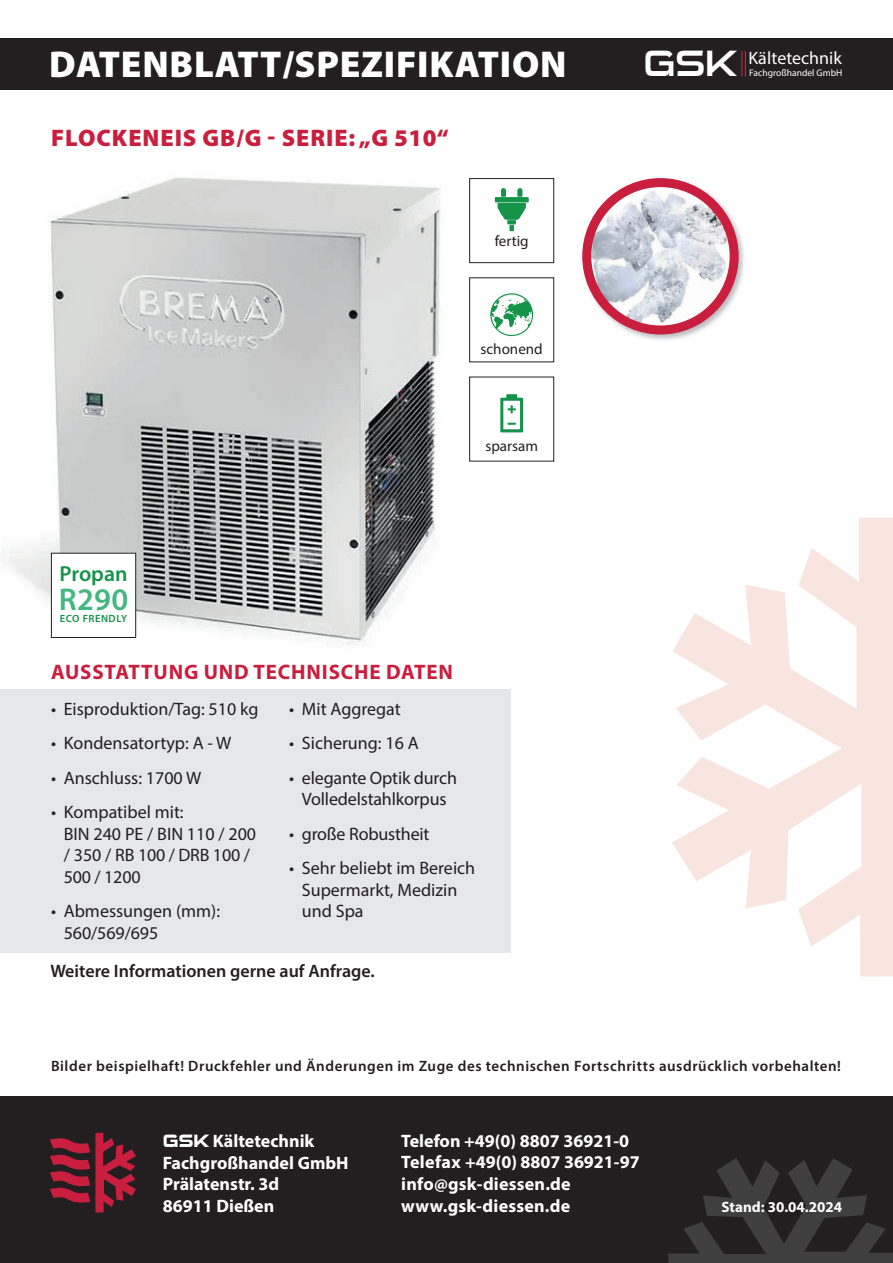
<style>
.page{position:relative;width:893px;height:1263px;background:#fff}
.page>*{position:absolute;margin:0;border:0;box-sizing:border-box;transform-origin:0 0}
.t1{font:900 37.5px "Myriad Pro";letter-spacing:.02em;color:#fff}
.t2{font:600 31.5px "Myriad Pro";color:#44b680}
.t3{font:900 24px "Myriad Pro";letter-spacing:.04em;color:#c91e3e}
.t4{font:600 21.75px "Myriad Pro";color:#149349}
.t5{font:700 21px "Myriad Pro";letter-spacing:.04em;color:#c91e3e}
.t6{font:18px/21.6px "Myriad Pro";color:#231f20}
.t7{font:700 18px/21.6px "Myriad Pro";color:#fff}
.t8{font:600 18px "Myriad Pro";color:#231f20}
.t9{font:18px "Myriad Pro";color:#fff}
.t10{font:15.15px "Myriad Pro";color:#231f20}
.t11{font:600 15px "Myriad Pro";letter-spacing:.035em;color:#231f20}
.t12{font:700 15px "Myriad Pro";color:#fff}
.t13{font:600 10.5px "Myriad Pro";letter-spacing:.05em;color:#149349}
.t14{font:9.6px "Myriad Pro";color:#fff}
.s1{font-family:"Sui Generis Rg";font-size:36.9px}
.s2{font-family:"Sui Generis Rg"}
</style>
<div class="page">
<div style="left:0;top:1097px;width:893px;height:166px;background:#231f20"></div>
<svg style="left:50px;top:1133px;width:86px;height:80px"></svg>
<svg style="left:668px;top:1158px;width:225px;height:105px"></svg>
<div style="left:0;top:38px;width:893px;height:51px;background:#231f20"></div>
<svg style="left:741px;top:51px;width:5px;height:25px"></svg>
<img style="left:0;top:177px;width:442px;height:468px">
<div style="left:469px;top:178px;width:85px;height:85px;border:1px solid #231f20"></div>
<svg style="left:495px;top:188px;width:33px;height:44px"></svg>
<div style="left:469px;top:277px;width:85px;height:85px;border:1px solid #231f20"></div>
<svg style="left:490px;top:293px;width:43px;height:43px"></svg>
<div style="left:469px;top:377px;width:85px;height:85px;border:1px solid #231f20"></div>
<svg style="left:500px;top:394px;width:23px;height:38px"></svg>
<div style="left:51px;top:553px;width:85px;height:84px;background:#fff"></div>
<div style="left:51px;top:553px;width:85px;height:85px;border:1px solid #231f20"></div>
<div style="left:0;top:689px;width:510px;height:264px;background:#e6e7e9"></div>
<svg style="left:672px;top:518px;width:221px;height:458px"></svg>
<img style="left:582px;top:178px;width:162px;height:162px">
<img style="left:584px;top:179px;width:153px;height:154px">
<div style="left:582px;top:178px;width:157px;height:156px;border:9px solid #c91e3e;border-radius:50%"></div>
<h1 class="t1" style="left:49px;top:39px;width:519px">DATENBLATT/SPEZIFIKATION</h1>
<p class="t9" style="left:643px;top:47px;width:200px"><span class="s1">GSK</span> Kältetechnik</p>
<p class="t14" style="left:749px;top:67px;width:95px">Fachgroßhandel GmbH</p>
<h3 class="t3" style="left:51px;top:121px;width:399px">FLOCKENEIS GB/G - SERIE: „G 510“</h3>
<p class="t10" style="left:495px;top:232px;width:36px">fertig</p>
<p class="t10" style="left:481px;top:340px;width:64px">schonend</p>
<p class="t10" style="left:485px;top:436px;width:54px">sparsam</p>
<p class="t4" style="left:60px;top:560px;width:69px">Propan</p>
<h2 class="t2" style="left:59px;top:579px;width:71px">R290</h2>
<p class="t13" style="left:60px;top:612px;width:69px">ECO FRENDLY</p>
<p class="t5" style="left:51px;top:658px;width:403px">AUSSTATTUNG UND TECHNISCHE DATEN</p>
<p class="t6" style="left:51px;top:698px;width:209px">• Eisproduktion/Tag: 510 kg</p>
<p class="t6" style="left:51px;top:732px;width:182px">• Kondensatortyp: A - W</p>
<p class="t6" style="left:51px;top:767px;width:152px">• Anschluss: 1700 W</p>
<p class="t6" style="left:64px;top:801px;width:194px;text-indent:-13px">• Kompatibel mit:<br>BIN 240 PE / BIN 110 / 200 / 350 / RB 100 / DRB 100 /<br>500 / 1200</p>
<p class="t6" style="left:64px;top:900px;width:158px;text-indent:-13px">• Abmessungen (mm):<br>560/569/695</p>
<p class="t6" style="left:289px;top:698px;width:113px">• Mit Aggregat</p>
<p class="t6" style="left:289px;top:732px;width:131px">• Sicherung: 16 A</p>
<p class="t6" style="left:289px;top:767px;width:169px;text-align:center">• elegante Optik durch<br>Volledelstahlkorpus</p>
<p class="t6" style="left:289px;top:823px;width:142px">• große Robustheit</p>
<p class="t6" style="left:302px;top:857px;width:175px;text-indent:-13px">• Sehr beliebt im Bereich<br>Supermarkt, Medizin und Spa</p>
<p class="t8" style="left:50px;top:959px;width:326px">Weitere Informationen gerne auf Anfrage.</p>
<p class="t11" style="left:51px;top:1056px;width:791px">Bilder beispielhaft! Druckfehler und Änderungen im Zuge des technischen Fortschritts ausdrücklich vorbehalten!</p>
<p class="t7" style="left:163px;top:1129px;width:187px"><span class="s2">GSK</span> Kältetechnik<br>Fachgroßhandel GmbH<br>Prälatenstr. 3d<br>86911 Dießen</p>
<p class="t7" style="left:401px;top:1129px;width:240px">Telefon +49(0) 8807 36921-0<br>Telefax +49(0) 8807 36921-97 info@gsk-diessen.de www.gsk-diessen.de</p>
<p class="t12" style="left:722px;top:1197px;width:122px">Stand: 30.04.2024</p>
</div>
